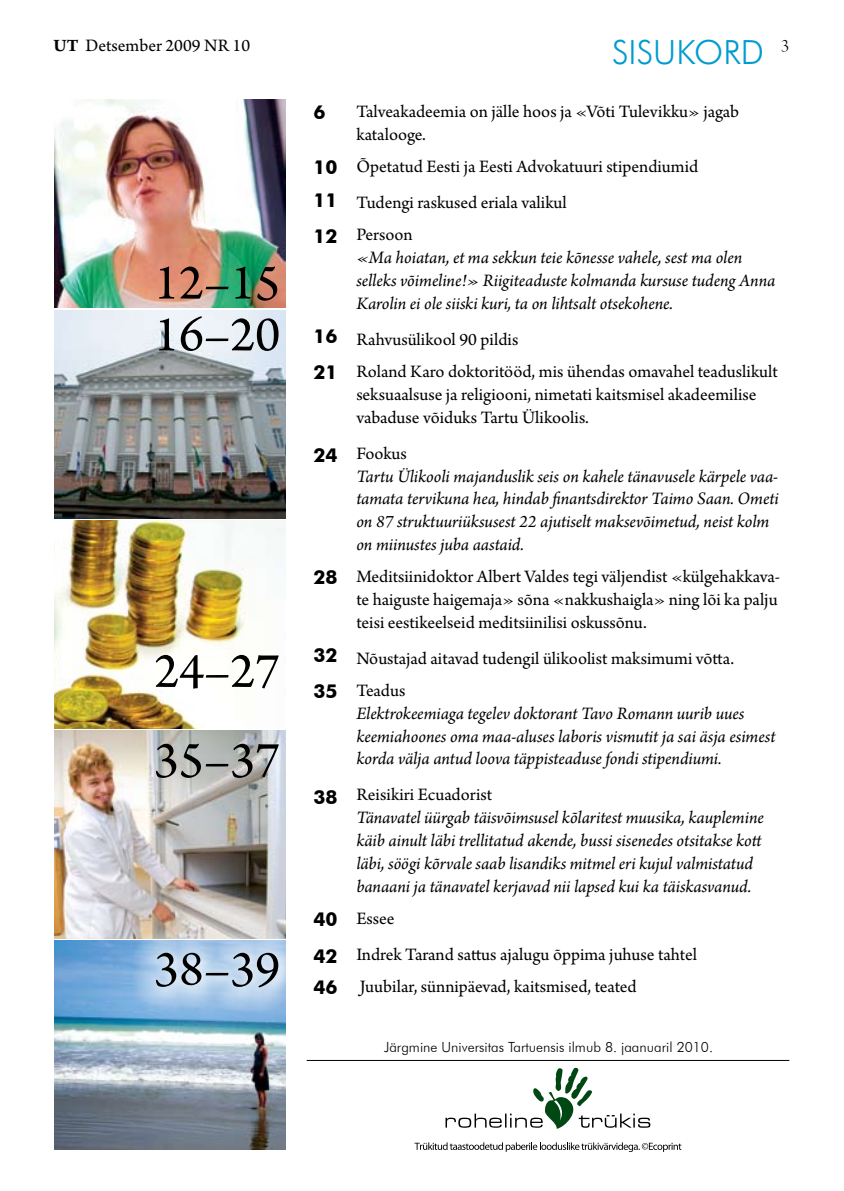
<style>
.page{position:relative;width:844px;height:1191px;background:#fff}
.page>*{position:absolute;margin:0;border:0;box-sizing:border-box;transform-origin:0 0}
.t1{font:52.5px/51.8px "Arno Pro";color:#000}
.t2{font:300 33.25px "Futura BT";color:#009bd0}
.t3{font:700 19.25px "Futura BT";color:#000}
.t4{font:italic 18.38px/22.8px "Arno Pro";letter-spacing:-.005em;color:#000}
.t5{font:18.38px/22.8px "Arno Pro";color:#000}
.t6{font:18.38px "Arno Pro Light Display";color:#000}
.t7{font:300 14px "Futura BT";color:#000}
.s1{font-weight:700}
.s2{font-family:"Futura BT";font-weight:700;font-size:19.25px}
.s3{font-family:"Futura BT";font-weight:700;font-style:normal;font-size:19.25px}
.s4{font-style:normal}
</style>
<div class="page">
<img style="left:55px;top:99px;width:230px;height:209px">
<img style="left:55px;top:310px;width:230px;height:208px">
<img style="left:55px;top:520px;width:230px;height:208px">
<img style="left:55px;top:730px;width:230px;height:209px">
<img style="left:55px;top:941px;width:230px;height:208px">
<svg style="left:129px;top:927px;width:157px;height:84px;background:#b7cee5"></svg>
<hr style="left:306px;top:1060px;width:483px;height:1px;background:#000">
<svg style="left:414px;top:1142px;width:267px;height:10px"></svg>
<svg style="left:445px;top:1067px;width:205px;height:61px"></svg>
<p class="t5" style="left:53px;top:35px;width:198px"><span class="s1">UT</span> Detsember 2009 nr 10</p>
<p class="t6" style="left:780px;top:36px;width:10px">3</p>
<h2 class="t2" style="left:612px;top:32px;width:153px">sisukord</h2>
<h1 class="t1" style="left:154px;top:259px;width:128px">12–15<br>16–20</h1>
<h1 class="t1" style="left:154px;top:629px;width:128px;line-height:88.9px">24–27<br>35–37</h1>
<h1 class="t1" style="left:154px;top:945px;width:128px">38–39</h1>
<p class="t3" style="left:313px;top:100px;width:14px">6</p>
<p class="t5" style="left:356px;top:101px;width:384px">Talveakadeemia on jälle hoos ja «Võti Tulevikku» jagab katalooge.</p>
<p class="t5" style="left:313px;top:150px;width:386px;line-height:36.1px"><span class="s2">10</span> Õpetatud Eesti ja Eesti Advokatuuri stipendiumid<br><span class="s2">11</span> Tudengi raskused eriala valikul</p>
<p class="t4" style="left:356px;top:225px;width:420px;text-indent:-43px"><span class="s3">12</span> <span class="s4">Persoon<br></span>«Ma hoiatan, et ma sekkun teie kõnesse vahele, sest ma olen selleks võimeline!» Riigiteaduste kolmanda kursuse tudeng Anna Karolin ei ole siiski kuri, ta on lihtsalt otsekohene.</p>
<p class="t5" style="left:313px;top:324px;width:465px;line-height:32.4px"><span class="s2">16</span> Rahvusülikool 90 pildis<br><span class="s2">21</span> Roland Karo doktoritööd, mis ühendas omavahel teaduslikult</p>
<p class="t5" style="left:356px;top:384px;width:401px">seksuaalsuse ja religiooni, nimetati kaitsmisel akadeemilise vabaduse võiduks Tartu Ülikoolis.</p>
<p class="t4" style="left:356px;top:443px;width:424px;text-indent:-43px"><span class="s3">24</span> <span class="s4">Fookus<br></span>Tartu Ülikooli majanduslik seis on kahele tänavusele kärpele vaa&shy;tamata tervikuna hea, hindab finantsdirektor Taimo Saan. Ometi on 87 struktuuriüksusest 22 ajutiselt maksevõimetud, neist kolm on miinustes juba aastaid.</p>
<p class="t5" style="left:356px;top:566px;width:425px;text-indent:-43px"><span class="s2">28</span> Meditsiinidoktor Albert Valdes tegi väljendist «külgehakkava&shy;te haiguste haigemaja» sõna «nakkushaigla» ning lõi ka palju teisi eestikeelseid meditsiinilisi oskussõnu.</p>
<p class="t5" style="left:313px;top:643px;width:422px;line-height:32.4px"><span class="s2">32</span> Nõustajad aitavad tudengil ülikoolist maksimumi võtta.<br><span class="s2">35</span> Teadus</p>
<p class="t4" style="left:356px;top:703px;width:420px">Elektrokeemiaga tegelev doktorant Tavo Romann uurib uues keemiahoones oma maa-aluses laboris vismutit ja sai äsja esimest korda välja antud loova täppisteaduse fondi stipendiumi.</p>
<p class="t4" style="left:356px;top:784px;width:409px;text-indent:-43px"><span class="s3">38</span> <span class="s4">Reisikiri Ecuadorist<br></span>Tänavatel üürgab täisvõimsusel kõlaritest muusika, kauplemine käib ainult läbi trellitatud akende, bussi sisenedes otsitakse kott läbi, söögi kõrvale saab lisandiks mitmel eri kujul valmistatud banaani ja tänavatel kerjavad nii lapsed kui ka täiskasvanud.</p>
<p class="t5" style="left:313px;top:901px;width:385px;line-height:36.1px"><span class="s2">40</span> Essee<br><span class="s2">42</span> Indrek Tarand sattus ajalugu õppima juhuse tahtel</p>
<p class="t5" style="left:313px;top:976px;width:324px"><span class="s2">46</span> Juubilar, sünnipäevad, kaitsmised, teated</p>
<p class="t7" style="left:384px;top:1038px;width:330px">Järgmine Universitas Tartuensis ilmub 8. jaanuaril 2010.</p>
</div>
